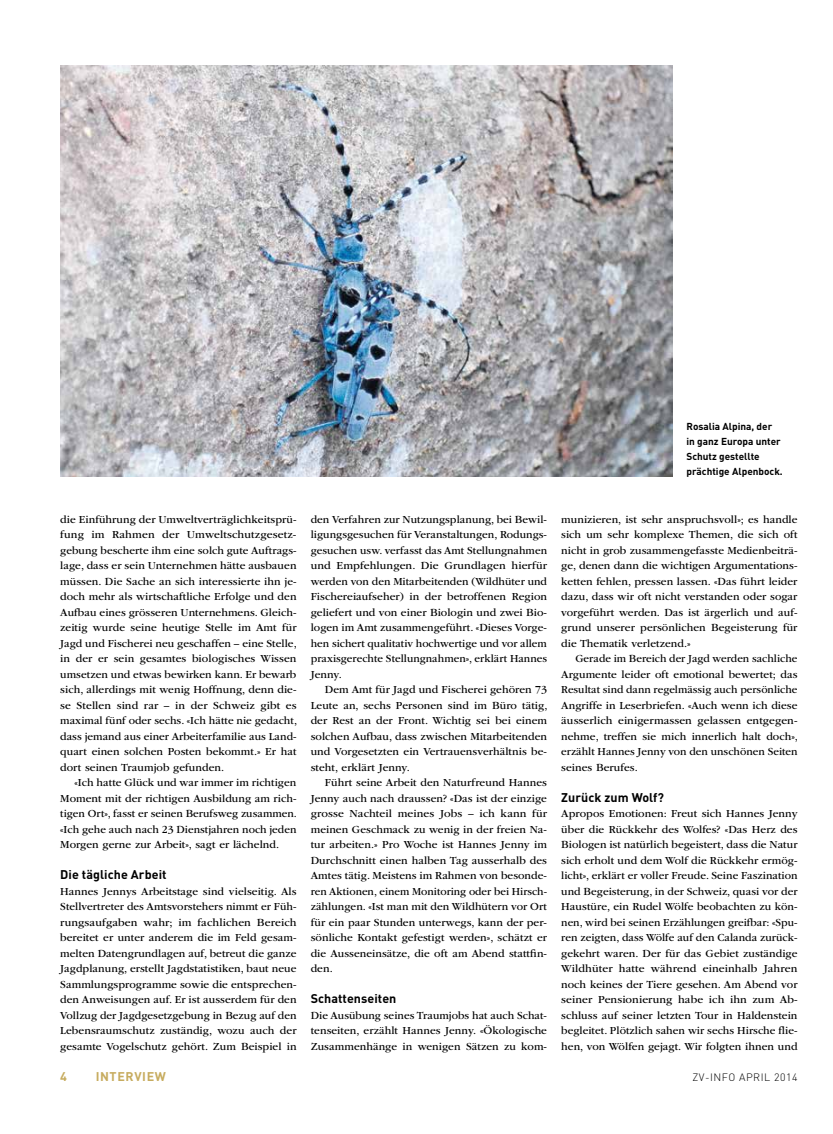
<style>
.page{position:relative;width:833px;height:1134px;background:#fff}
.page>*{position:absolute;margin:0;border:0;box-sizing:border-box;transform-origin:0 0}
.t1{font:700 12.5px "DIN";letter-spacing:.005em;color:#000}
.t2{font:700 12.5px "DIN";letter-spacing:.05em;color:#c7ac5f}
.t3{font:11.25px/15.5px "ITC Garamond Std";letter-spacing:.005em;color:#000;text-align:justify}
.t4{font:300 10.62px "DIN";letter-spacing:.05em;color:#000}
.t5{font:700 10px/15px "DIN";color:#000}
</style>
<div class="page">
<img style="left:60px;top:66px;width:612px;height:410px">
<p class="t5" style="left:686px;top:418px;width:98px">Rosalia Alpina, der in ganz Europa unter<br>Schutz gestellte prächtige Alpenbock.</p>
<p class="t3" style="left:60px;top:511px;width:238px">die Einführung der Umweltverträglichkeitsprü&shy;fung im Rahmen der Umweltschutzgesetz&shy;gebung bescherte ihm eine solch gute Auftrags&shy;lage, dass er sein Unternehmen hätte ausbauen müssen. Die Sache an sich interessierte ihn je&shy;doch mehr als wirtschaftliche Erfolge und den Aufbau eines grösseren Unternehmens. Gleich&shy;zeitig wurde seine heutige Stelle im Amt für Jagd und Fischerei neu geschaffen – eine Stelle, in der er sein gesamtes biologisches Wissen umsetzen und etwas bewirken kann. Er bewarb sich, allerdings mit wenig Hoffnung, denn die&shy;se Stellen sind rar – in der Schweiz gibt es maximal fünf oder sechs. «Ich hätte nie gedacht, dass jemand aus einer Arbeiterfamilie aus Land&shy;quart einen solchen Posten bekommt.» Er hat dort seinen Traumjob gefunden.</p>
<p class="t3" style="left:60px;top:775px;width:238px;text-indent:14px">«Ich hatte Glück und war immer im richtigen Moment mit der richtigen Ausbildung am rich&shy;tigen Ort», fasst er seinen Berufsweg zusammen. «Ich gehe auch nach 23 Dienstjahren noch jeden Morgen gerne zur Arbeit», sagt er lächelnd.</p>
<p class="t1" style="left:60px;top:866px;width:108px">Die tägliche Arbeit</p>
<p class="t3" style="left:60px;top:883px;width:238px">Hannes Jennys Arbeitstage sind vielseitig. Als Stellvertreter des Amtsvorstehers nimmt er Füh&shy;rungsaufgaben wahr; im fachlichen Bereich bereitet er unter anderem die im Feld gesam&shy;melten Datengrundlagen auf, betreut die ganze Jagdplanung, erstellt Jagdstatistiken, baut neue Sammlungsprogramme sowie die entsprechen&shy;den Anweisungen auf. Er ist ausserdem für den Vollzug der Jagdgesetzgebung in Bezug auf den Lebensraumschutz zuständig, wozu auch der gesamte Vogelschutz gehört. Zum Beispiel in</p>
<p class="t3" style="left:311px;top:511px;width:238px">den Verfahren zur Nutzungsplanung, bei Bewil&shy;ligungsgesuchen für Veranstaltungen, Rodungs&shy;gesuchen usw. verfasst das Amt Stellungnahmen und Empfehlungen. Die Grundlagen hierfür werden von den Mitarbeitenden (Wildhüter und Fischereiaufseher) in der betroffenen Region geliefert und von einer Biologin und zwei Bio&shy;logen im Amt zusammengeführt. «Dieses Vorge&shy;hen sichert qualitativ hochwertige und vor allem praxisgerechte Stellungnahmen», erklärt Hannes Jenny.</p>
<p class="t3" style="left:311px;top:682px;width:238px;text-indent:14px">Dem Amt für Jagd und Fischerei gehören 73<br>Leute an, sechs Personen sind im Büro tätig, der Rest an der Front. Wichtig sei bei einem solchen Aufbau, dass zwischen Mitarbeitenden und Vorgesetzten ein Vertrauensverhältnis be&shy;steht, erklärt Jenny.</p>
<p class="t3" style="left:311px;top:775px;width:238px;text-indent:14px">Führt seine Arbeit den Naturfreund Hannes Jenny auch nach draussen? «Das ist der einzige grosse Nachteil meines Jobs – ich kann für meinen Geschmack zu wenig in der freien Na&shy;tur arbeiten.» Pro Woche ist Hannes Jenny im Durchschnitt einen halben Tag ausserhalb des Amtes tätig. Meistens im Rahmen von besonde&shy;ren Aktionen, einem Monitoring oder bei Hirsch&shy;zählungen. «Ist man mit den Wildhütern vor Ort für ein paar Stunden unterwegs, kann der per&shy;sönliche Kontakt gefestigt werden», schätzt er die Ausseneinsätze, die oft am Abend stattfin&shy;den.</p>
<p class="t1" style="left:311px;top:990px;width:87px">Schattenseiten</p>
<p class="t3" style="left:311px;top:1007px;width:238px">Die Ausübung seines Traumjobs hat auch Schat&shy;tenseiten, erzählt Hannes Jenny. «Ökologische Zusammenhänge in wenigen Sätzen zu kom-</p>
<p class="t3" style="left:561px;top:512px;width:238px">munizieren, ist sehr anspruchsvoll»; es handle sich um sehr komplexe Themen, die sich oft nicht in grob zusammengefasste Medienbeiträ&shy;ge, denen dann die wichtigen Argumentations&shy;ketten fehlen, pressen lassen. «Das führt leider dazu, dass wir oft nicht verstanden oder sogar vorgeführt werden. Das ist ärgerlich und auf&shy;grund unserer persönlichen Begeisterung für die Thematik verletzend.»</p>
<p class="t3" style="left:561px;top:651px;width:238px;text-indent:14px">Gerade im Bereich der Jagd werden sachliche Argumente leider oft emotional bewertet; das Resultat sind dann regelmässig auch persönliche Angriffe in Leserbriefen. «Auch wenn ich diese äusserlich einigermassen gelassen entgegen&shy;nehme, treffen sie mich innerlich halt doch», erzählt Hannes Jenny von den unschönen Seiten seines Berufes.</p>
<p class="t1" style="left:561px;top:789px;width:104px">Zurück zum Wolf?</p>
<p class="t3" style="left:561px;top:806px;width:238px">Apropos Emotionen: Freut sich Hannes Jenny über die Rückkehr des Wolfes? «Das Herz des Biologen ist natürlich begeistert, dass die Natur sich erholt und dem Wolf die Rückkehr ermög&shy;licht», erklärt er voller Freude. Seine Faszination und Begeisterung, in der Schweiz, quasi vor der Haustüre, ein Rudel Wölfe beobachten zu kön&shy;nen, wird bei seinen Erzählungen greifbar: «Spu&shy;ren zeigten, dass Wölfe auf den Calanda zurück&shy;gekehrt waren. Der für das Gebiet zuständige Wildhüter hatte während eineinhalb Jahren noch keines der Tiere gesehen. Am Abend vor seiner Pensionierung habe ich ihn zum Ab&shy;schluss auf seiner letzten Tour in Haldenstein begleitet. Plötzlich sahen wir sechs Hirsche flie&shy;hen, von Wölfen gejagt. Wir folgten ihnen und</p>
<p class="t2" style="left:60px;top:1068px;width:8px">4</p>
<p class="t2" style="left:96px;top:1068px;width:48px">Interview</p>
<p class="t4" style="left:692px;top:1070px;width:107px">ZV-INFO Apri l 2014</p>
</div>
